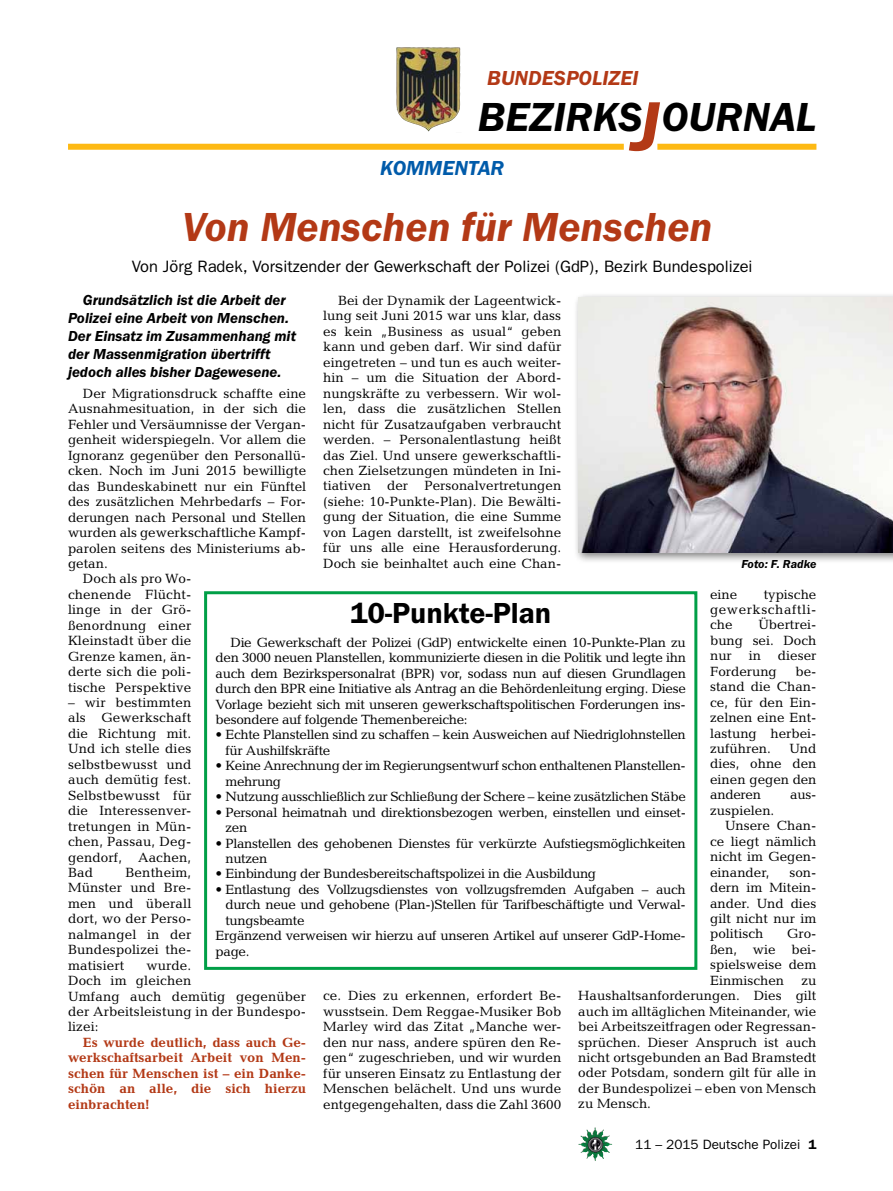
<style>
.page{position:relative;width:893px;height:1191px;background:#fff}
.page>*{position:absolute;margin:0;border:0;box-sizing:border-box;transform-origin:0 0}
.t1{font:italic 600 42px "Franklin Gothic Itc T";color:#b33916}
.t2{font:italic 600 42px "Franklin Gothic Itc T";color:#000}
.t3{font:600 30px "Franklin Gothic Itc T";color:#000}
.t4{font:italic 600 21px "Franklin Gothic Itc T";color:#b33916}
.t5{font:italic 600 21px "Franklin Gothic Itc T";color:#005baa}
.t6{font:16.5px "Franklin Gothic";color:#000}
.t7{font:italic 600 15px/18px "Franklin Gothic Itc T";color:#000}
.t8{font:13.5px/15.5px "Candida";color:#000;text-align:justify}
.t9{font:13.5px/15.5px "Candida";letter-spacing:-.025em;color:#000}
.t10{font:700 13.5px/15.5px "Candida";color:#b33916;text-align:justify}
.t11{font:13.5px "Franklin Gothic";color:#000}
.t12{font:italic 600 12px "Franklin Gothic Itc T";letter-spacing:-.005em;color:#000}
.s1{font-size:72px;color:#b33916}
.s2{font-weight:600}
</style>
<div class="page">
<img style="left:578px;top:1127px;width:17px;height:25px">
<img style="left:396px;top:47px;width:65px;height:85px">
<div style="left:657px;top:144px;width:159px;height:6px;background:#fdb913"></div>
<div style="left:68px;top:144px;width:556px;height:6px;background:#fdb913"></div>
<div style="left:204px;top:591px;width:493px;height:379px;border:3px solid #009f47"></div>
<div style="left:573px;top:292px;width:320px;height:272px;background:#000;opacity:.5"></div>
<img style="left:578px;top:297px;width:315px;height:255px">
<h3 class="t4" style="left:487px;top:66px;width:153px">BUNDESPOLIZEI</h3>
<h1 class="t2" style="left:478px;top:93px;width:340px">BEZIRKS<span class="s1">J</span>OURNAL</h1>
<h3 class="t5" style="left:380px;top:156px;width:126px">KOMMENTAR</h3>
<h1 class="t1" style="left:183px;top:202px;width:531px">Von Menschen für Menschen</h1>
<p class="t6" style="left:132px;top:257px;width:622px">Von Jörg Radek, Vorsitzender der Gewerkschaft der Polizei (GdP), Bezirk Bundespolizei</p>
<p class="t7" style="left:68px;top:291px;width:230px;text-indent:15px">Grundsätzlich ist die Arbeit der Polizei eine Arbeit von Menschen.<br>Der Einsatz im Zusammenhang mit der Massenmigration übertrifft jedoch alles bisher Dagewesene.</p>
<p class="t8" style="left:83px;top:386px;width:225px">Der Migrationsdruck schaffte eine</p>
<p class="t8" style="left:68px;top:401px;width:240px">Ausnahmesituation, in der sich die</p>
<p class="t8" style="left:68px;top:416px;width:240px">Fehler und Versäumnisse der Vergan-</p>
<p class="t8" style="left:68px;top:432px;width:240px">genheit widerspiegeln. Vor allem die</p>
<p class="t8" style="left:68px;top:447px;width:240px">Ignoranz gegenüber den Personallü-</p>
<p class="t8" style="left:68px;top:463px;width:240px">cken. Noch im Juni 2015 bewilligte</p>
<p class="t8" style="left:68px;top:478px;width:240px">das Bundeskabinett nur ein Fünftel</p>
<p class="t8" style="left:68px;top:494px;width:240px">des zusätzlichen Mehrbedarfs – For-</p>
<p class="t8" style="left:68px;top:509px;width:240px">derungen nach Personal und Stellen</p>
<p class="t8" style="left:68px;top:525px;width:240px">wurden als gewerkschaftliche Kampf-</p>
<p class="t8" style="left:68px;top:540px;width:240px">parolen seitens des Ministeriums ab-</p>
<p class="t8" style="left:68px;top:555px;width:41px">getan.</p>
<p class="t8" style="left:83px;top:571px;width:110px">Doch als pro Wo-</p>
<p class="t8" style="left:68px;top:586px;width:125px">chenende Flücht-</p>
<p class="t8" style="left:68px;top:602px;width:125px">linge in der Grö-</p>
<p class="t8" style="left:68px;top:617px;width:125px">ßenordnung einer</p>
<p class="t8" style="left:68px;top:633px;width:125px">Kleinstadt über die</p>
<p class="t8" style="left:68px;top:648px;width:125px">Grenze kamen, än-</p>
<p class="t8" style="left:68px;top:664px;width:125px">derte sich die poli-</p>
<p class="t8" style="left:68px;top:679px;width:125px">tische Perspektive</p>
<p class="t8" style="left:68px;top:694px;width:125px">– wir bestimmten als Gewerkschaft die Richtung mit.<br>Und ich stelle dies selbstbewusst und auch demütig fest.<br>Selbstbewusst für die Interessenver&shy;tretungen in Mün&shy;chen, Passau, Deg&shy;gendorf, Aachen, Bad</p>
<p class="t8" style="left:323px;top:293px;width:240px;text-indent:15px">Bei der Dynamik der Lageentwick&shy;lung seit Juni 2015 war uns klar, dass es kein „Business as usual“ geben kann und geben darf. Wir sind dafür eingetreten – und tun es auch weiter&shy;hin – um die Situation der Abord&shy;nungskräfte zu verbessern. Wir wol&shy;len, dass die zusätzlichen Stellen nicht für Zusatzaufgaben verbraucht werden. – Personalentlastung heißt das Ziel. Und unsere gewerkschaftli&shy;chen Zielsetzungen mündeten in Ini&shy;tiativen der Personalvertretungen (siehe: 10-Punkte-Plan). Die Bewälti&shy;gung der Situation, die eine Summe von Lagen darstellt, ist zweifelsohne für uns alle eine Herausforderung.<br>Doch sie beinhaltet auch eine Chan-</p>
<p class="t12" style="left:741px;top:557px;width:76px">Foto: F. Radke</p>
<p class="t8" style="left:710px;top:586px;width:108px;text-indent:54px">typische gewerkschaftli&shy;che</p>
<p class="t8" style="left:710px;top:586px;width:29px">eine</p>
<h2 class="t3" style="left:350px;top:595px;width:203px">10-Punkte-Plan</h2>
<p class="t8" style="left:216px;top:634px;width:472px;text-indent:15px">Die Gewerkschaft der Polizei (GdP) entwickelte einen 10-Punkte-Plan zu den 3000 neuen Planstellen, kommunizierte diesen in die Politik und legte ihn auch dem Bezirkspersonalrat (BPR) vor, sodass nun auf diesen Grundlagen durch den BPR eine Initiative als Antrag an die Behördenleitung erging. Diese Vorlage bezieht sich mit unseren gewerkschaftspolitischen Forderungen ins&shy;besondere auf folgende Themenbereiche:</p>
<p class="t9" style="left:225px;top:727px;width:462px;text-indent:-10px">• Echte Planstellen sind zu schaffen – kein Ausweichen auf Niedriglohnstellen für Aushilfskräfte</p>
<p class="t9" style="left:225px;top:758px;width:462px;text-indent:-10px">• Keine Anrechnung der im Regierungsentwurf schon enthaltenen Planstellen&shy;mehrung</p>
<p class="t9" style="left:216px;top:789px;width:472px">• Nutzung ausschließlich zur Schließung der Schere – keine zusätzlichen Stäbe</p>
<p class="t9" style="left:225px;top:804px;width:462px;text-indent:-10px">• Personal heimatnah und direktionsbezogen werben, einstellen und einset&shy;zen</p>
<p class="t9" style="left:225px;top:835px;width:462px;text-indent:-10px">• Planstellen des gehobenen Dienstes für verkürzte Aufstiegsmöglichkeiten nutzen</p>
<p class="t9" style="left:216px;top:866px;width:382px">• Einbindung der Bundesbereitschaftspolizei in die Ausbildung</p>
<p class="t9" style="left:216px;top:881px;width:472px">• Entlastung des Vollzugsdienstes von vollzugsfremden Aufgaben – auch</p>
<p class="t9" style="left:225px;top:897px;width:462px">durch neue und gehobene (Plan-)Stellen für Tarifbeschäftigte und Verwal-</p>
<p class="t9" style="left:225px;top:912px;width:81px">tungsbeamte</p>
<p class="t9" style="left:216px;top:928px;width:472px">Ergänzend verweisen wir hierzu auf unseren Artikel auf unserer GdP-Home-</p>
<p class="t8" style="left:216px;top:943px;width:35px">page.</p>
<p class="t8" style="left:710px;top:617px;width:108px;text-indent:48px">Übertrei&shy;bung sei. Doch nur</p>
<p class="t8" style="left:749px;top:648px;width:14px">in</p>
<p class="t8" style="left:778px;top:648px;width:40px">dieser</p>
<p class="t8" style="left:710px;top:663px;width:68px">Forderung</p>
<p class="t8" style="left:710px;top:663px;width:108px;text-indent:85px">be&shy;stand die Chan&shy;ce, für den Ein&shy;zelnen eine Ent&shy;lastung herbei&shy;zuführen.</p>
<p class="t8" style="left:710px;top:740px;width:108px;text-indent:79px">Und dies, ohne den einen gegen den anderen</p>
<p class="t8" style="left:790px;top:787px;width:28px">aus-</p>
<p class="t8" style="left:710px;top:802px;width:66px">zuspielen.</p>
<p class="t8" style="left:725px;top:818px;width:93px">Unsere Chan-</p>
<p class="t8" style="left:710px;top:833px;width:108px">ce liegt nämlich</p>
<p class="t8" style="left:710px;top:849px;width:108px">nicht im Gegen-</p>
<p class="t8" style="left:710px;top:864px;width:61px">einander,</p>
<p class="t8" style="left:68px;top:864px;width:125px;text-indent:57px">Bentheim, Münster und Bre&shy;men und überall dort, wo der Perso&shy;nalmangel in der Bundespolizei the&shy;matisiert</p>
<p class="t8" style="left:710px;top:864px;width:108px;text-indent:79px">son&shy;dern im Mitein&shy;ander. Und dies gilt nicht nur im politisch</p>
<p class="t8" style="left:710px;top:926px;width:108px;text-indent:77px">Gro&shy;ßen, wie bei&shy;spielsweise dem Einmischen</p>
<p class="t8" style="left:68px;top:957px;width:240px;text-align:left;text-indent:78px">wurde.<br>Doch im gleichen<br>Umfang auch demütig gegenüber der Arbeitsleistung in der Bundespo&shy;lizei:</p>
<p class="t10" style="left:68px;top:1034px;width:240px;text-indent:15px">Es wurde deutlich, dass auch Ge&shy;werkschaftsarbeit Arbeit von Men&shy;schen für Menschen ist – ein Danke&shy;schön an alle, die sich hierzu einbrachten!</p>
<p class="t8" style="left:578px;top:972px;width:240px;text-indent:223px">zu Haushaltsanforderungen. Dies gilt auch im alltäglichen Miteinander, wie bei Arbeitszeitfragen oder Regressan&shy;sprüchen. Dieser Anspruch ist auch nicht ortsgebunden an Bad Bramstedt oder Potsdam, sondern gilt für alle in der Bundespolizei – eben von Mensch zu Mensch.</p>
<p class="t8" style="left:323px;top:988px;width:240px">ce. Dies zu erkennen, erfordert Be&shy;wusstsein. Dem Reggae-Musiker Bob Marley wird das Zitat „Manche wer&shy;den nur nass, andere spüren den Re&shy;gen“ zugeschrieben, und wir wurden für unseren Einsatz zu Entlastung der Menschen belächelt. Und uns wurde entgegengehalten, dass die Zahl 3600</p>
<p class="t11" style="left:635px;top:1136px;width:183px">11 – 2015 Deutsche Polizei <span class="s2">1</span></p>
</div>
